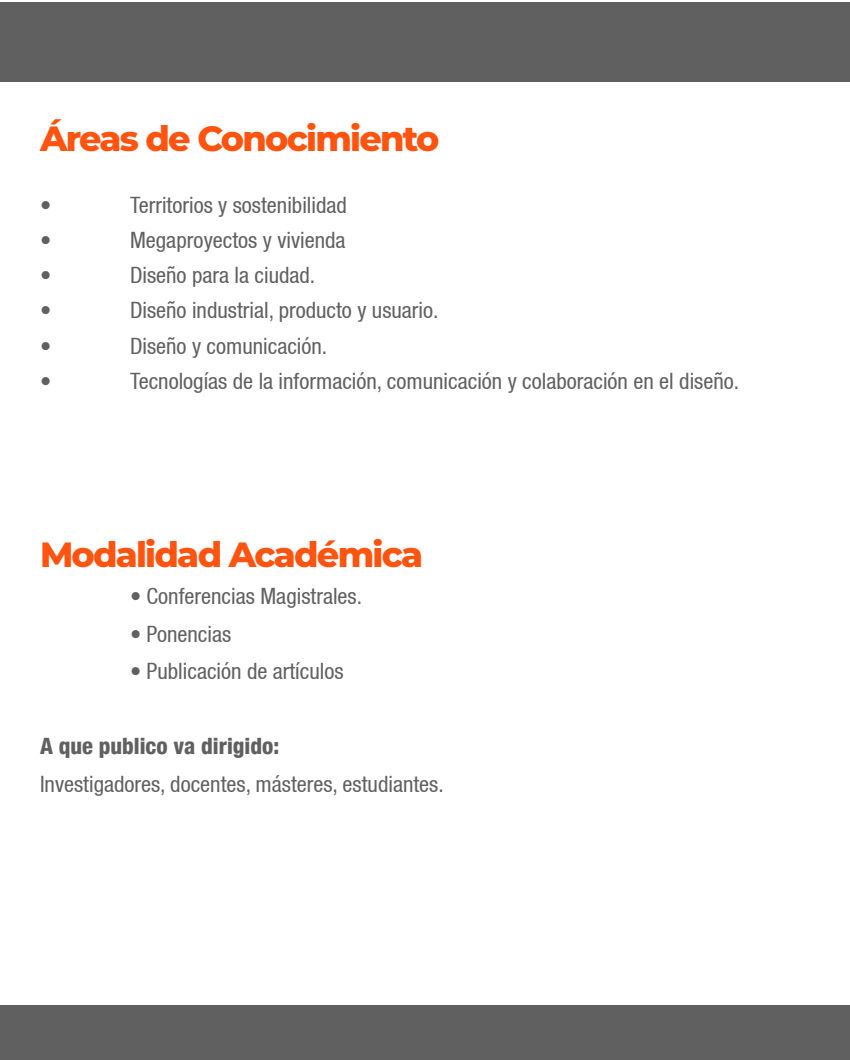
<style>
.page{position:relative;width:850px;height:1060px;background:#fff}
.page>*{position:absolute;margin:0;border:0;box-sizing:border-box;transform-origin:0 0}
.t1{font:800 35px "Montserrat";letter-spacing:-.05em;color:#ff5310}
.t2{font:condensed 22.5px "Helvetica 57";color:#606060}
.t3{font:800 condensed 22.5px "Helvetica 87";color:#606060}
</style>
<div class="page">
<div style="left:0;top:2px;width:850px;height:80px;background:#606060"></div>
<div style="left:0;top:1005px;width:850px;height:55px;background:#606060"></div>
<h1 class="t1" style="left:40px;top:113px;width:401px">Áreas de Conocimiento</h1>
<p class="t2" style="left:40px;top:192px;width:13px">•</p>
<p class="t2" style="left:130px;top:192px;width:218px">Territorios y sostenibilidad</p>
<p class="t2" style="left:40px;top:228px;width:13px">•</p>
<p class="t2" style="left:130px;top:228px;width:217px">Megaproyectos y vivienda</p>
<p class="t2" style="left:40px;top:263px;width:13px">•</p>
<p class="t2" style="left:130px;top:263px;width:187px">Diseño para la ciudad.</p>
<p class="t2" style="left:40px;top:298px;width:13px">•</p>
<p class="t2" style="left:130px;top:298px;width:310px">Diseño industrial, producto y usuario.</p>
<p class="t2" style="left:40px;top:333px;width:13px">•</p>
<p class="t2" style="left:130px;top:333px;width:199px">Diseño y comunicación.</p>
<p class="t2" style="left:40px;top:368px;width:13px">•</p>
<p class="t2" style="left:130px;top:368px;width:611px">Tecnologías de la información, comunicación y colaboración en el diseño.</p>
<h1 class="t1" style="left:40px;top:529px;width:385px">Modalidad Académica</h1>
<p class="t2" style="left:130px;top:583px;width:234px">• Conferencias Magistrales.</p>
<p class="t2" style="left:130px;top:621px;width:103px">• Ponencias</p>
<p class="t2" style="left:130px;top:658px;width:215px">• Publicación de artículos</p>
<p class="t3" style="left:40px;top:732px;width:241px">A que publico va dirigido:</p>
<p class="t2" style="left:40px;top:771px;width:405px">Investigadores, docentes, másteres, estudiantes.</p>
</div>
